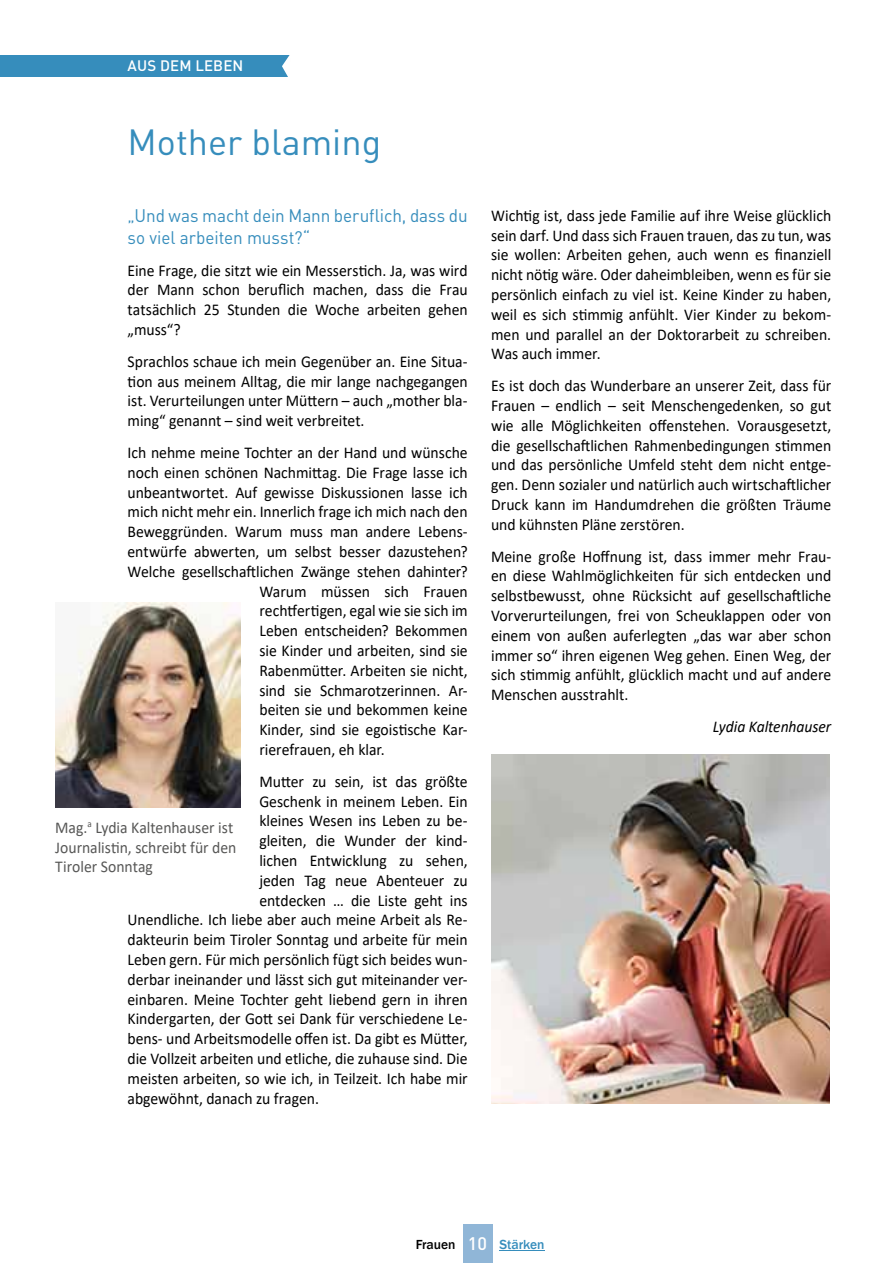
<style>
.page{position:relative;width:893px;height:1263px;background:#fff}
.page>*{position:absolute;margin:0;border:0;box-sizing:border-box;transform-origin:0 0}
.t1{font:36px "DIN Pro";color:#368dbc}
.t2{font:18px/21.6px "DIN Pro";letter-spacing:-.005em;color:#368dbc;scale:.95 1}
.t3{font:16.5px/19.8px "Calibri";letter-spacing:-.005em;color:#000;text-align:justify;scale:.95 1}
.t4{font:16.5px/19.8px "Calibri";color:#575756;scale:.95 1}
.t5{font:italic 16.5px "Calibri";letter-spacing:-.005em;color:#000;scale:.95 1}
.t6{font:500 15px "DIN Pro";letter-spacing:.01em;color:#fff}
.t7{font:500 13.5px "Franklin Gothic";color:#368dbc}
.s1{color:#000}
.s2{font-family:"DIN Pro";font-size:18px;color:#fff}
</style>
<div class="page">
<img style="left:55px;top:603px;width:185px;height:204px">
<img style="left:491px;top:755px;width:338px;height:348px">
<div style="left:0;top:55px;width:290px;height:22px;background:#368dbc"></div>
<svg style="left:282px;top:55px;width:8px;height:22px"></svg>
<hr style="left:499px;top:1250px;width:45px;height:1px;background:#368dbc">
<div style="left:463px;top:1225px;width:30px;height:38px;background:#90b6d7"></div>
<p class="t6" style="left:128px;top:54px;width:117px">AUS DEM LEBEN</p>
<h1 class="t1" style="left:128px;top:115px;width:255px">Mother blaming</h1>
<p class="t2" style="left:128px;top:204px;width:360px">„Und was macht dein Mann beruflich, dass du so viel arbeiten musst?“</p>
<p class="t3" style="left:128px;top:260px;width:360px">Eine Frage, die sitzt wie ein Messerstich. Ja, was wird der Mann schon beruflich machen, dass die Frau tatsächlich 25 Stunden die Woche arbeiten gehen „muss“?</p>
<p class="t3" style="left:128px;top:351px;width:360px">Sprachlos schaue ich mein Gegenüber an. Eine Situa&shy;tion aus meinem Alltag, die mir lange nachgegangen ist. Verurteilungen unter Müttern – auch „mother bla&shy;ming“ genannt – sind weit verbreitet.</p>
<p class="t3" style="left:128px;top:442px;width:360px">Ich nehme meine Tochter an der Hand und wünsche</p>
<p class="t3" style="left:128px;top:462px;width:359px">noch einen schönen Nachmittag. Die Frage lasse ich</p>
<p class="t3" style="left:128px;top:482px;width:360px">unbeantwortet. Auf gewisse Diskussionen lasse ich</p>
<p class="t3" style="left:128px;top:501px;width:359px">mich nicht mehr ein. Innerlich frage ich mich nach den</p>
<p class="t3" style="left:128px;top:521px;width:360px">Beweggründen. Warum muss man andere Lebens-</p>
<p class="t3" style="left:128px;top:541px;width:359px">entwürfe abwerten, um selbst besser dazustehen?</p>
<p class="t3" style="left:128px;top:561px;width:359px">Welche gesellschaftlichen Zwänge stehen dahinter?</p>
<p class="t3" style="left:259px;top:581px;width:221px">Warum müssen sich Frauen</p>
<p class="t3" style="left:259px;top:600px;width:221px">rechtfertigen, egal wie sie sich im</p>
<p class="t3" style="left:259px;top:620px;width:221px">Leben entscheiden? Bekommen</p>
<p class="t3" style="left:259px;top:640px;width:221px">sie Kinder und arbeiten, sind sie</p>
<p class="t3" style="left:259px;top:660px;width:221px">Rabenmütter. Arbeiten sie nicht,</p>
<p class="t3" style="left:259px;top:680px;width:221px">sind sie Schmarotzerinnen. Ar-</p>
<p class="t3" style="left:259px;top:699px;width:221px">beiten sie und bekommen keine</p>
<p class="t3" style="left:259px;top:719px;width:221px">Kinder, sind sie egoistische Kar-</p>
<p class="t3" style="left:259px;top:739px;width:134px">rierefrauen, eh klar.</p>
<p class="t3" style="left:259px;top:771px;width:221px">Mutter zu sein, ist das größte</p>
<p class="t3" style="left:259px;top:791px;width:221px">Geschenk in meinem Leben. Ein</p>
<p class="t3" style="left:259px;top:810px;width:221px">kleines Wesen ins Leben zu be-</p>
<p class="t3" style="left:259px;top:830px;width:221px">gleiten, die Wunder der kind-</p>
<p class="t3" style="left:259px;top:850px;width:221px">lichen Entwicklung zu sehen,</p>
<p class="t3" style="left:259px;top:870px;width:221px">jeden Tag neue Abenteuer zu</p>
<p class="t3" style="left:259px;top:890px;width:221px">entdecken … die Liste geht ins</p>
<p class="t3" style="left:128px;top:909px;width:360px">Unendliche. Ich liebe aber auch meine Arbeit als Re-</p>
<p class="t3" style="left:128px;top:929px;width:359px">dakteurin beim Tiroler Sonntag und arbeite für mein</p>
<p class="t3" style="left:128px;top:949px;width:360px">Leben gern. Für mich persönlich fügt sich beides wun-</p>
<p class="t3" style="left:128px;top:969px;width:360px">derbar ineinander und lässt sich gut miteinander ver-</p>
<p class="t3" style="left:128px;top:989px;width:359px">einbaren. Meine Tochter geht liebend gern in ihren</p>
<p class="t3" style="left:128px;top:1008px;width:360px">Kindergarten, der Gott sei Dank für verschiedene Le-</p>
<p class="t3" style="left:128px;top:1028px;width:360px">bens- und Arbeitsmodelle offen ist. Da gibt es Mütter,</p>
<p class="t3" style="left:128px;top:1048px;width:359px">die Vollzeit arbeiten und etliche, die zuhause sind. Die</p>
<p class="t3" style="left:128px;top:1068px;width:360px">meisten arbeiten, so wie ich, in Teilzeit. Ich habe mir</p>
<p class="t3" style="left:128px;top:1088px;width:203px">abgewöhnt, danach zu fragen.</p>
<p class="t4" style="left:55px;top:817px;width:192px">Mag.<sup>a</sup> Lydia Kaltenhauser ist<br>Journalistin, schreibt für den<br>Tiroler Sonntag</p>
<p class="t3" style="left:491px;top:205px;width:360px">Wichtig ist, dass jede Familie auf ihre Weise glücklich sein darf. Und dass sich Frauen trauen, das zu tun, was sie wollen: Arbeiten gehen, auch wenn es finanziell nicht nötig wäre. Oder daheimbleiben, wenn es für sie persönlich einfach zu viel ist. Keine Kinder zu haben, weil es sich stimmig anfühlt. Vier Kinder zu bekom&shy;men und parallel an der Doktorarbeit zu schreiben.<br>Was auch immer.</p>
<p class="t3" style="left:491px;top:375px;width:360px">Es ist doch das Wunderbare an unserer Zeit, dass für Frauen – endlich – seit Menschengedenken, so gut wie alle Möglichkeiten offenstehen. Vorausgesetzt, die gesellschaftlichen Rahmenbedingungen stimmen und das persönliche Umfeld steht dem nicht entge&shy;gen. Denn sozialer und natürlich auch wirtschaftlicher Druck kann im Handumdrehen die größten Träume und kühnsten Pläne zerstören.</p>
<p class="t3" style="left:491px;top:546px;width:360px">Meine große Hoffnung ist, dass immer mehr Frau&shy;en diese Wahlmöglichkeiten für sich entdecken und selbstbewusst, ohne Rücksicht auf gesellschaftliche Vorverurteilungen, frei von Scheuklappen oder von einem von außen auferlegten „das war aber schon immer so“ ihren eigenen Weg gehen. Einen Weg, der sich stimmig anfühlt, glücklich macht und auf andere Menschen ausstrahlt.</p>
<p class="t5" style="left:713px;top:715px;width:126px">Lydia Kaltenhauser</p>
<p class="t7" style="left:416px;top:1236px;width:130px"><span class="s1">Frauen</span> <span class="s2">10</span> Stärken</p>
</div>
